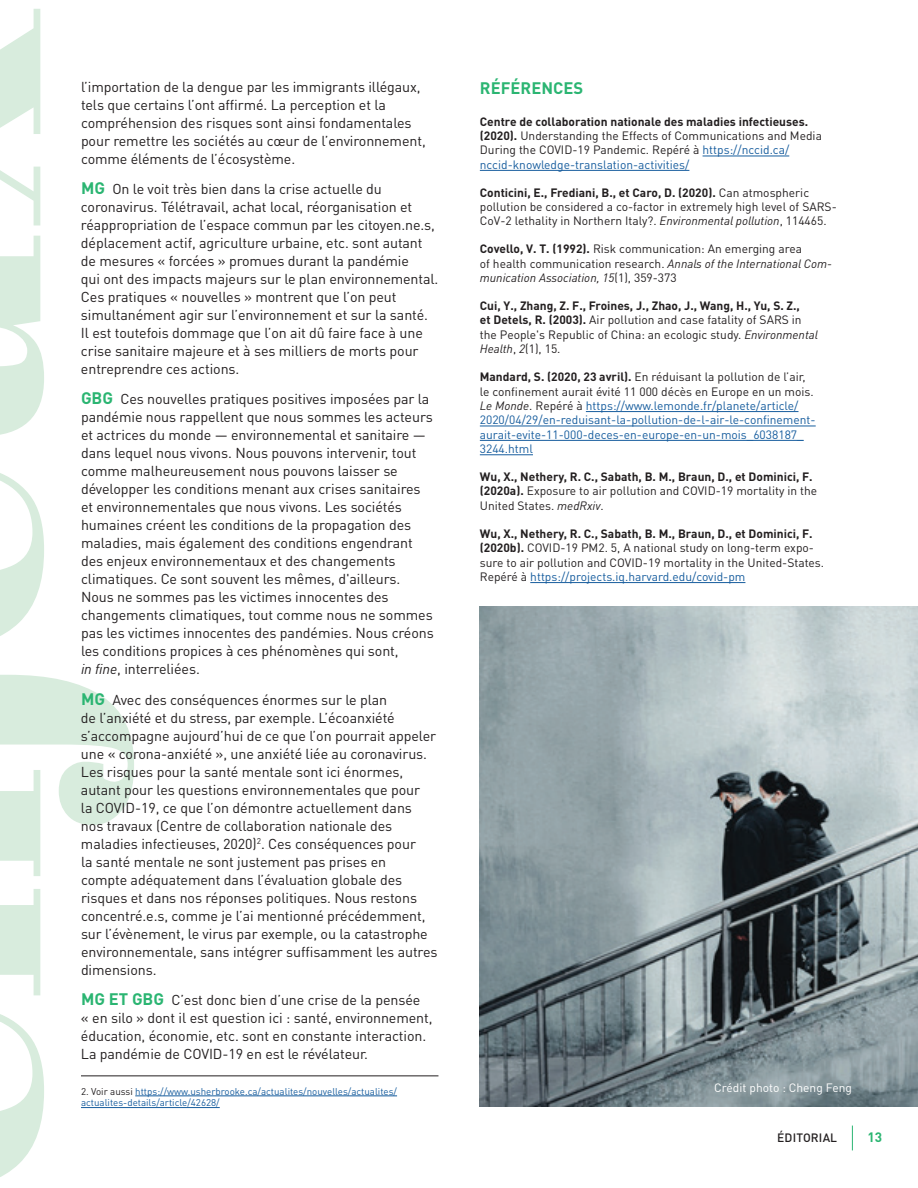
<style>
.page{position:relative;width:918px;height:1188px;background:#fff}
.page>*{position:absolute;margin:0;border:0;box-sizing:border-box;transform-origin:0 0}
.t1{font:700 16.5px "DIN Pro";letter-spacing:.005em;color:#2bb572}
.t2{font:14.25px/18px "DIN Pro";letter-spacing:-.005em;color:#231f20}
.t3{font:700 13.5px "DIN Pro";color:#2bb572}
.t4{font:12px/14.4px "DIN Pro";color:#231f20}
.t5{font:12px/14.4px "DIN Pro";color:#175d9e}
.t6{font:700 12px/14.4px "DIN Pro";color:#231f20}
.t7{font:12px "DIN Pro";color:#fff}
.t8{font:500 12px "DIN Pro";letter-spacing:.015em;color:#231f20}
.t9{font:9.75px/11.7px "DIN Pro";color:#175d9e}
.s1{font-weight:700;font-size:16.5px;color:#2bb572}
.s2{font-style:italic}
.s3{font-weight:700}
.s4{color:#175d9e}
.s5{font-weight:700;color:#231f20}
.s6{color:#231f20}
.s7{font-style:italic;color:#231f20}
.s8{font-weight:400}
.s9{font-weight:400;font-style:italic}
</style>
<div class="page">
<hr style="left:703px;top:156px;width:86px;height:1px;background:#175d9e">
<hr style="left:480px;top:170px;width:209px;height:1px;background:#175d9e">
<hr style="left:586px;top:411px;width:213px;height:1px;background:#175d9e">
<hr style="left:480px;top:426px;width:336px;height:1px;background:#175d9e">
<hr style="left:480px;top:440px;width:324px;height:1px;background:#175d9e">
<hr style="left:480px;top:454px;width:53px;height:1px;background:#175d9e">
<hr style="left:530px;top:582px;width:215px;height:1px;background:#175d9e">
<hr style="left:135px;top:1096px;width:262px;height:1px;background:#175d9e">
<hr style="left:81px;top:1107px;width:139px;height:1px;background:#175d9e">
<hr style="left:81px;top:1076px;width:357px;height:1px;background:#231f20">
<img style="left:480px;top:607px;width:438px;height:500px">
<svg style="left:852px;top:1126px;width:1px;height:24px"></svg>
<p class="t2" style="left:81px;top:77px;width:346px">l’importation de la dengue par les immigrants illégaux, tels que certains l’ont affirmé. La perception et la compréhension des risques sont ainsi fondamentales pour remettre les sociétés au cœur de l’environnement, comme éléments de l’écosystème.</p>
<p class="t2" style="left:81px;top:179px;width:359px"><span class="s1">MG</span> On le voit très bien dans la crise actuelle du coronavirus. Télétravail, achat local, réorganisation et réappropriation de l’espace commun par les citoyen.ne.s, déplacement actif, agriculture urbaine, etc. sont autant de mesures « forcées » promues durant la pandémie<br>qui ont des impacts majeurs sur le plan environnemental.<br>Ces pratiques « nouvelles » montrent que l’on peut simultanément agir sur l’environnement et sur la santé.<br>Il est toutefois dommage que l’on ait dû faire face à une crise sanitaire majeure et à ses milliers de morts pour entreprendre ces actions.</p>
<p class="t2" style="left:81px;top:390px;width:354px"><span class="s1">GBG</span> Ces nouvelles pratiques positives imposées par la pandémie nous rappellent que nous sommes les acteurs et actrices du monde — environnemental et sanitaire — dans lequel nous vivons. Nous pouvons intervenir, tout comme malheureusement nous pouvons laisser se développer les conditions menant aux crises sanitaires et environnementales que nous vivons. Les sociétés humaines créent les conditions de la propagation des maladies, mais également des conditions engendrant des enjeux environnementaux et des changements climatiques. Ce sont souvent les mêmes, d'ailleurs.<br>Nous ne sommes pas les victimes innocentes des changements climatiques, tout comme nous ne sommes pas les victimes innocentes des pandémies. Nous créons les conditions propices à ces phénomènes qui sont,<br><span class="s2">in fine</span>, interreliées.</p>
<p class="t2" style="left:81px;top:690px;width:358px"><span class="s1">MG</span> Avec des conséquences énormes sur le plan<br>de l’anxiété et du stress, par exemple. L’écoanxiété s’accompagne aujourd’hui de ce que l’on pourrait appeler une « corona-anxiété », une anxiété liée au coronavirus.<br>Les risques pour la santé mentale sont ici énormes, autant pour les questions environnementales que pour<br>la COVID-19, ce que l’on démontre actuellement dans nos travaux (Centre de collaboration nationale des maladies infectieuses, 2020)<sup>2</sup>. Ces conséquences pour<br>la santé mentale ne sont justement pas prises en<br>compte adéquatement dans l’évaluation globale des risques et dans nos réponses politiques. Nous restons concentré.e.s, comme je l’ai mentionné précédemment, sur l’évènement, le virus par exemple, ou la catastrophe environnementale, sans intégrer suffisamment les autres dimensions.</p>
<p class="t2" style="left:81px;top:990px;width:353px"><span class="s1">MG ET GBG</span> C’est donc bien d’une crise de la pensée<br>« en silo » dont il est question ici : santé, environnement, éducation, économie, etc. sont en constante interaction.<br>La pandémie de COVID-19 en est le révélateur.</p>
<p class="t1" style="left:480px;top:76px;width:105px">RÉFÉRENCES</p>
<p class="t4" style="left:480px;top:114px;width:344px"><span class="s3">Centre de collaboration nationale des maladies infectieuses. (2020).</span> Understanding the Effects of Communications and Media During the COVID-19 Pandemic. Repéré à <span class="s4">https://nccid.ca/ nccid-knowledge-translation-activities/</span></p>
<p class="t4" style="left:480px;top:185px;width:358px"><span class="s3">Conticini, E., Frediani, B., et Caro, D. (2020).</span> Can atmospheric pollution be considered a co-factor in extremely high level of SARS-<br>CoV-2 lethality in Northern Italy?. <span class="s2">Environmental pollution</span>, 114465.</p>
<p class="t4" style="left:480px;top:241px;width:354px"><span class="s3">Covello, V. T. (1992).</span> Risk communication: An emerging area<br>of health communication research. <span class="s2">Annals of the International Com&shy;munication Association, 15</span>(1), 359-373</p>
<p class="t4" style="left:480px;top:298px;width:339px"><span class="s3">Cui, Y., Zhang, Z. F., Froines, J., Zhao, J., Wang, H., Yu, S. Z.,<br>et Detels, R. (2003).</span> Air pollution and case fatality of SARS in the People's Republic of China: an ecologic study. <span class="s2">Environmental Health</span>, <span class="s2">2</span>(1), 15.</p>
<p class="t5" style="left:480px;top:369px;width:337px"><span class="s5">Mandard, S. (2020, 23 avril).</span> <span class="s6">En réduisant la pollution de l’air, le confinement aurait évité 11 000 décès en Europe en un mois.<br></span><span class="s7">Le Monde</span><span class="s6">. Repéré à</span> https://www.lemonde.fr/planete/article/ 2020/04/29/en-reduisant-la-pollution-de-l-air-le-confinement&shy;aurait-evite-11-000-deces-en-europe-en-un-mois_6038187_ 3244.html</p>
<p class="t6" style="left:480px;top:469px;width:339px">Wu, X., Nethery, R. C., Sabath, B. M., Braun, D., et Dominici, F. (2020a). <span class="s8">Exposure to air pollution and COVID-19 mortality in the<br>United States.</span> <span class="s9">medRxiv</span><span class="s8">.</span></p>
<p class="t4" style="left:480px;top:526px;width:346px"><span class="s3">Wu, X., Nethery, R. C., Sabath, B. M., Braun, D., et Dominici, F. (2020b).</span> COVID-19 PM2. 5, A national study on long-term expo&shy;sure to air pollution and COVID-19 mortality in the United-States.<br>Repéré à <span class="s4">https://projects.iq.harvard.edu/covid-pm</span></p>
<p class="t9" style="left:81px;top:1085px;width:318px"><span class="s6">2. Voir aussi</span> https://www.usherbrooke.ca/actualites/nouvelles/actualites/ actualites-details/article/42628/</p>
<p class="t7" style="left:714px;top:1079px;width:139px">Crédit photo : Cheng Feng</p>
<p class="t8" style="left:777px;top:1128px;width:62px">ÉDITORIAL</p>
<p class="t3" style="left:867px;top:1128px;width:16px">13</p>
</div>
